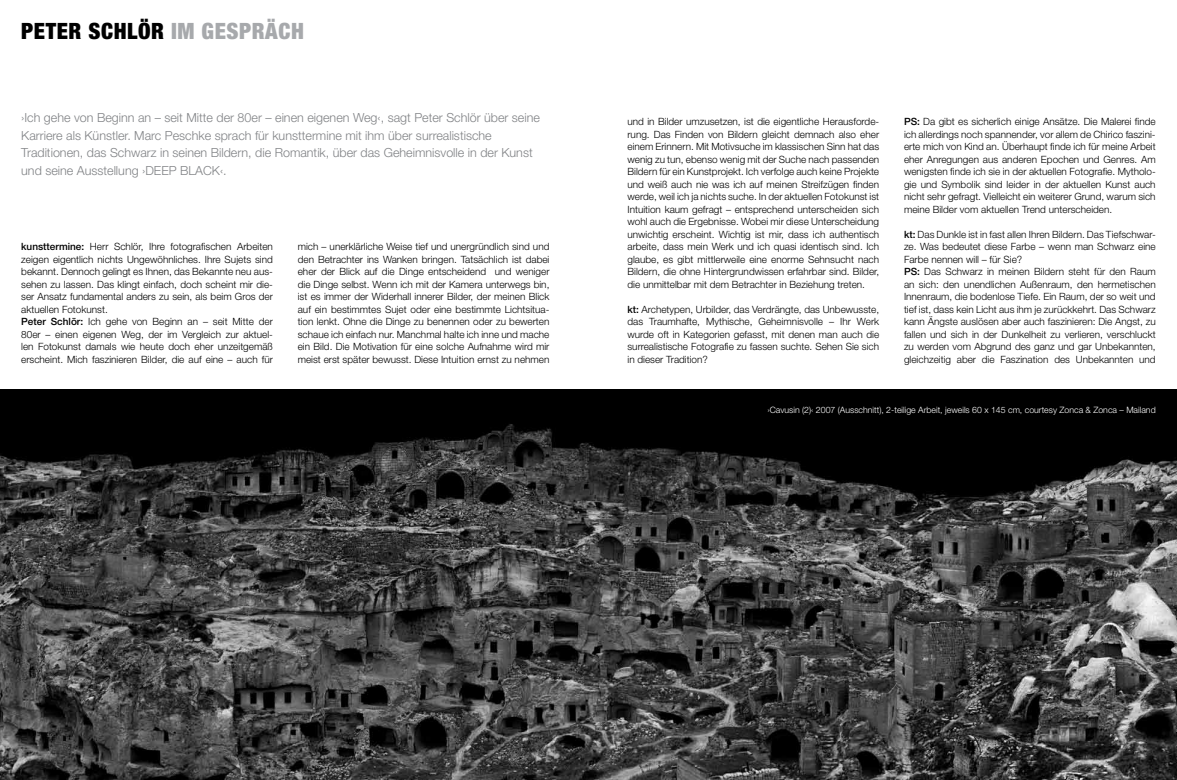
<style>
.page{position:relative;width:1177px;height:780px;background:#fff}
.page>*{position:absolute;margin:0;border:0;box-sizing:border-box;transform-origin:0 0}
.t1{font:900 condensed 22.5px "Helvetica Neue LT";letter-spacing:.025em;color:#000}
.t2{font:300 12.5px/17.5px "Helvetica Neue LT";color:#808285}
.t3{font:300 10px/12.5px "Helvetica Neue LT";color:#000;text-align:justify}
.t4{font:300 8.75px "Helvetica Neue LT";color:#fff}
.s1{color:#a7a9ac}
.s2{font-weight:500}
</style>
<div class="page">
<img style="left:0;top:390px;width:1176px;height:390px">
<h1 class="t1" style="left:21px;top:18px;width:284px">PETER SCHLÖR <span class="s1">IM GESPRÄCH</span></h1>
<p class="t2" style="left:21px;top:109px;width:520px">›Ich gehe von Beginn an – seit Mitte der 80er – einen eigenen Weg‹, sagt Peter Schlör über seine Karriere als Künstler. Marc Peschke sprach für kunsttermine mit ihm über surrealistische Traditionen, das Schwarz in seinen Bildern, die Romantik, über das Geheimnisvolle in der Kunst und seine Ausstellung ›DEEP BLACK‹.</p>
<p class="t3" style="left:21px;top:240px;width:253px;text-align:left"><span class="s2">kunsttermine:</span> Herr Schlör, Ihre fotografischen Arbeiten zeigen eigentlich nichts Ungewöhnliches. Ihre Sujets sind bekannt. Dennoch gelingt es Ihnen, das Bekannte neu aus&shy;sehen zu lassen. Das klingt einfach, doch scheint mir die&shy;ser Ansatz fundamental anders zu sein, als beim Gros der aktuellen Fotokunst.<br><span class="s2">Peter Schlör:</span> Ich gehe von Beginn an – seit Mitte der 80er – einen eigenen Weg, der im Vergleich zur aktuel&shy;len Fotokunst damals wie heute doch eher unzeitgemäß erscheint. Mich faszinieren Bilder, die auf eine – auch für</p>
<p class="t3" style="left:298px;top:240px;width:253px">mich – unerklärliche Weise tief und unergründlich sind und den Betrachter ins Wanken bringen. Tatsächlich ist dabei eher der Blick auf die Dinge entscheidend und weniger die Dinge selbst. Wenn ich mit der Kamera unterwegs bin, ist es immer der Widerhall innerer Bilder, der meinen Blick auf ein bestimmtes Sujet oder eine bestimmte Lichtsitua&shy;tion lenkt. Ohne die Dinge zu benennen oder zu bewerten schaue ich einfach nur. Manchmal halte ich inne und mache ein Bild. Die Motivation für eine solche Aufnahme wird mir meist erst später bewusst. Diese Intuition ernst zu nehmen</p>
<p class="t3" style="left:627px;top:115px;width:253px">und in Bilder umzusetzen, ist die eigentliche Herausforde&shy;rung. Das Finden von Bildern gleicht demnach also eher einem Erinnern. Mit Motivsuche im klassischen Sinn hat das wenig zu tun, ebenso wenig mit der Suche nach passenden Bildern für ein Kunstprojekt. Ich verfolge auch keine Projekte und weiß auch nie was ich auf meinen Streifzügen finden werde, weil ich ja nichts suche. In der aktuellen Fotokunst ist Intuition kaum gefragt – entsprechend unterscheiden sich wohl auch die Ergebnisse. Wobei mir diese Unterscheidung unwichtig erscheint. Wichtig ist mir, dass ich authentisch arbeite, dass mein Werk und ich quasi identisch sind. Ich glaube, es gibt mittlerweile eine enorme Sehnsucht nach Bildern, die ohne Hintergrundwissen erfahrbar sind. Bilder, die unmittelbar mit dem Betrachter in Beziehung treten.</p>
<p class="t3" style="left:627px;top:302px;width:253px"><span class="s2">kt:</span> Archetypen, Urbilder, das Verdrängte, das Unbewusste, das Traumhafte, Mythische, Geheimnisvolle – Ihr Werk wurde oft in Kategorien gefasst, mit denen man auch die surrealistische Fotografie zu fassen suchte. Sehen Sie sich in dieser Tradition?</p>
<p class="t3" style="left:904px;top:115px;width:253px"><span class="s2">PS:</span> Da gibt es sicherlich einige Ansätze. Die Malerei finde ich allerdings noch spannender, vor allem de Chirico faszini&shy;erte mich von Kind an. Überhaupt finde ich für meine Arbeit eher Anregungen aus anderen Epochen und Genres. Am wenigsten finde ich sie in der aktuellen Fotografie. Mytholo&shy;gie und Symbolik sind leider in der aktuellen Kunst auch nicht sehr gefragt. Vielleicht ein weiterer Grund, warum sich meine Bilder vom aktuellen Trend unterscheiden.</p>
<p class="t3" style="left:904px;top:227px;width:253px;text-align:left"><span class="s2">kt:</span> Das Dunkle ist in fast allen Ihren Bildern. Das Tiefschwar&shy;ze. Was bedeutet diese Farbe – wenn man Schwarz eine Farbe nennen will – für Sie?<br><span class="s2">PS:</span> Das Schwarz in meinen Bildern steht für den Raum an sich: den unendlichen Außenraum, den hermetischen Innenraum, die bodenlose Tiefe. Ein Raum, der so weit und tief ist, dass kein Licht aus ihm je zurückkehrt. Das Schwarz kann Ängste auslösen aber auch faszinieren: Die Angst, zu fallen und sich in der Dunkelheit zu verlieren, verschluckt zu werden vom Abgrund des ganz und gar Unbekannten, gleichzeitig aber die Faszination des Unbekannten und</p>
<p class="t4" style="left:767px;top:404px;width:390px">›Cavusin (2)‹ 2007 (Ausschnitt), 2-teilige Arbeit, jeweils 60 x 145 cm, courtesy Zonca &amp; Zonca – Mailand</p>
</div>
